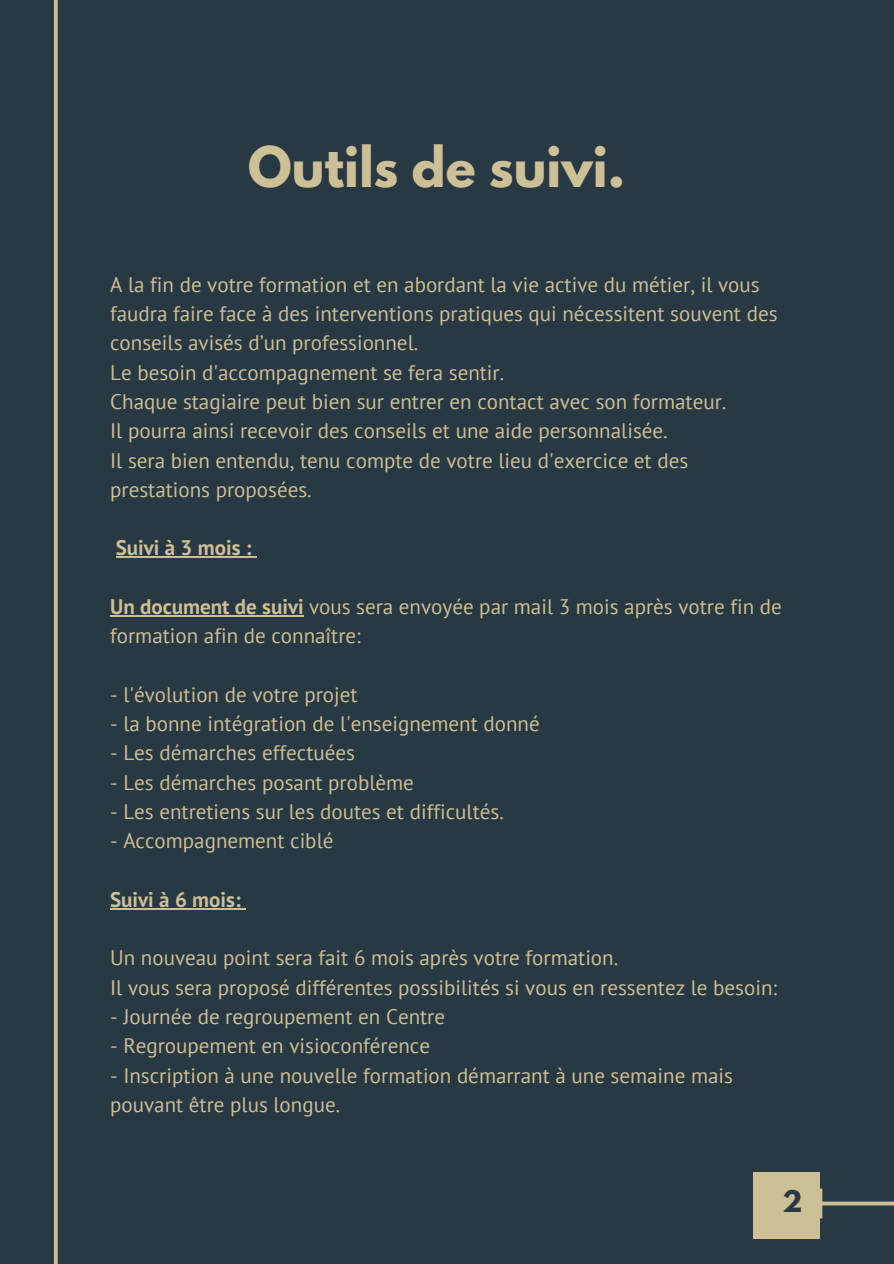
<style>
.page{position:relative;width:894px;height:1264px;background:#fff}
.page>*{position:absolute;margin:0;border:0;box-sizing:border-box;transform-origin:0 0}
.t1{font:700 49.65px "League Spartan";color:#cdbf96}
.t2{font:700 26.55px "League Spartan";color:#283943}
.t3{font:21px/29.2px "PT Sans";color:#cdbf96}
.t4{font:700 21px "PT Sans";color:#cdbf96}
.s1{font-weight:700}
</style>
<div class="page">
<div style="left:0;top:0;width:893px;height:1263px;background:#283943"></div>
<svg style="left:53px;top:0;width:5px;height:1263px"></svg>
<svg style="left:819px;top:1188px;width:74px;height:30px"></svg>
<div style="left:753px;top:1172px;width:66px;height:66px;background:#cdbf96"></div>
<hr style="left:116px;top:556px;width:135px;height:1px;background:#cdbf96">
<hr style="left:110px;top:615px;width:193px;height:1px;background:#cdbf96">
<hr style="left:110px;top:908px;width:130px;height:1px;background:#cdbf96">
<p class="t1" style="left:248px;top:143px;width:378px">Outils de suivi.</p>
<p class="t3" style="left:110px;top:269px;width:668px">A la fin de votre formation et en abordant la vie active du métier, il vous faudra faire face à des interventions pratiques qui nécessitent souvent des conseils avisés d’un professionnel.</p>
<p class="t3" style="left:110px;top:357px;width:395px">Le besoin d'accompagnement se fera sentir.</p>
<p class="t3" style="left:110px;top:386px;width:617px">Chaque stagiaire peut bien sur entrer en contact avec son formateur.</p>
<p class="t3" style="left:110px;top:416px;width:559px">Il pourra ainsi recevoir des conseils et une aide personnalisée.</p>
<p class="t3" style="left:110px;top:445px;width:579px">Il sera bien entendu, tenu compte de votre lieu d'exercice et des prestations proposées.</p>
<p class="t4" style="left:116px;top:534px;width:137px">Suivi à 3 mois :</p>
<p class="t3" style="left:110px;top:591px;width:673px"><span class="s1">Un document de suivi</span> vous sera envoyée par mail 3 mois après votre fin de formation afin de connaître:</p>
<p class="t3" style="left:110px;top:679px;width:249px">- l'évolution de votre projet</p>
<p class="t3" style="left:110px;top:708px;width:431px">- la bonne intégration de l'enseignement donné</p>
<p class="t3" style="left:110px;top:738px;width:246px">- Les démarches effectuées</p>
<p class="t3" style="left:110px;top:767px;width:305px">- Les démarches posant problème</p>
<p class="t3" style="left:110px;top:796px;width:395px">- Les entretiens sur les doutes et difficultés.</p>
<p class="t3" style="left:110px;top:825px;width:225px">- Accompagnement ciblé</p>
<p class="t4" style="left:110px;top:885px;width:132px">Suivi à 6 mois:</p>
<p class="t3" style="left:110px;top:943px;width:509px">Un nouveau point sera fait 6 mois après votre formation.</p>
<p class="t3" style="left:110px;top:972px;width:668px">Il vous sera proposé différentes possibilités si vous en ressentez le besoin:</p>
<p class="t3" style="left:110px;top:1001px;width:336px">- Journée de regroupement en Centre</p>
<p class="t3" style="left:110px;top:1030px;width:321px">- Regroupement en visioconférence</p>
<p class="t3" style="left:110px;top:1060px;width:624px">- Inscription à une nouvelle formation démarrant à une semaine mais pouvant être plus longue.</p>
<p class="t2" style="left:782px;top:1188px;width:21px">2</p>
</div>
